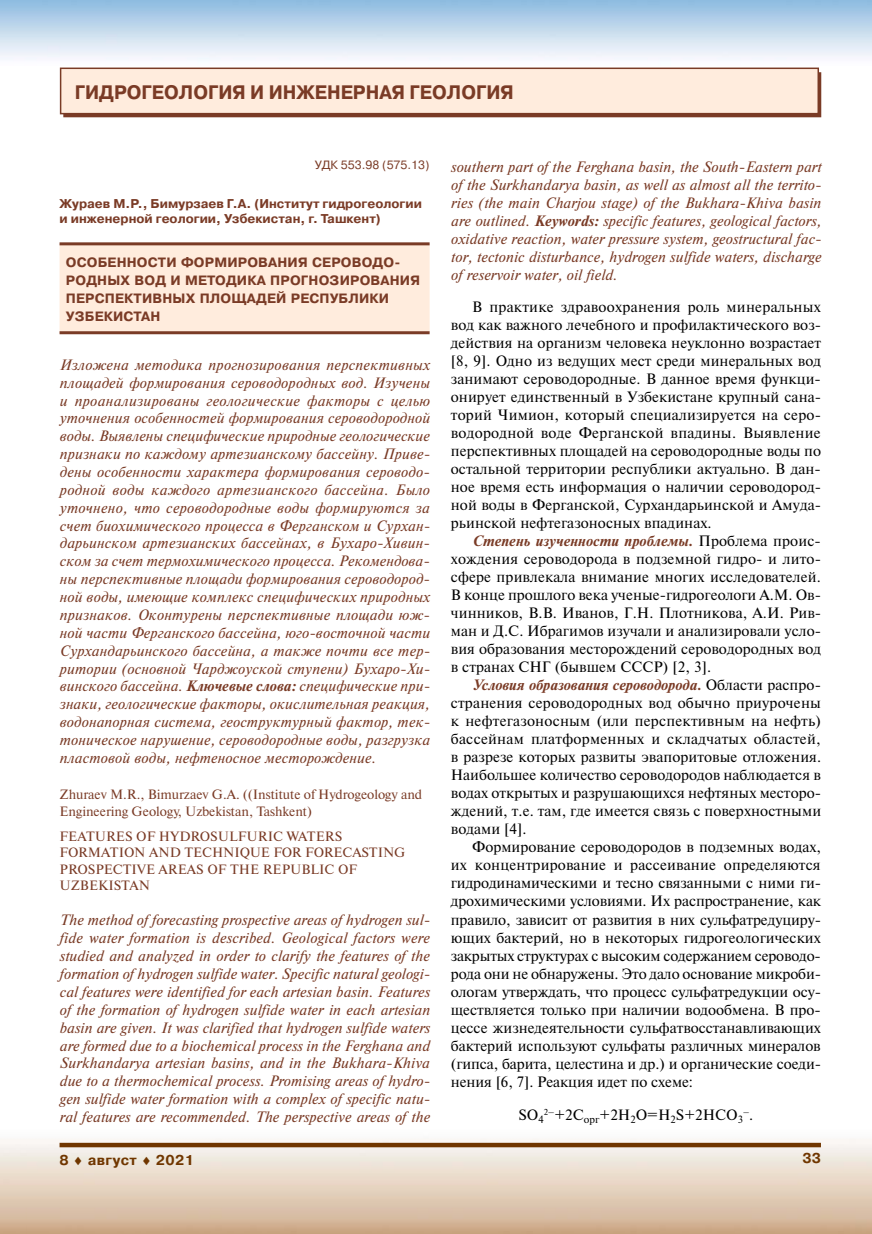
<style>
.page{position:relative;width:872px;height:1234px;background:#fff}
.page>*{position:absolute;margin:0;border:0;box-sizing:border-box;transform-origin:0 0}
.t1{font:700 19.5px "Pragmatica C";color:#7a3b26;scale:.95 1}
.t2{font:italic 15px/17.9px "Newton C";letter-spacing:.01em;color:#7a3b26;text-align:justify}
.t3{font:15px/18px "Newton C";letter-spacing:.005em;color:#000;text-align:justify}
.t4{font:700 14.25px "Pragmatica C";letter-spacing:.025em;color:#703600}
.t5{font:13.5px/16.5px "Newton C";color:#7a3b26}
.t6{font:700 13.5px/18px "Pragmatica C";letter-spacing:.01em;color:#7a3b26}
.t7{font:700 12.75px/15.3px "Pragmatica C";color:#7a3b26}
.t8{font:12px "Pragmatica C";color:#7a3b26}
.t9{font:8.7px "Newton C";color:#000}
.s1{font-weight:700}
.s2{font-weight:700;font-style:italic;color:#7a3b26}
.s3{font-size:15px}
</style>
<div class="page">
<img style="left:26px;top:1139px;width:846px;height:94px">
<svg style="left:60px;top:1142px;width:761px;height:4px;background:#8b5c30"></svg>
<div style="left:63px;top:72px;width:758px;height:45px;background:#7a3b26"></div>
<div style="left:60px;top:68px;width:759px;height:46px;background:#ffecdd;border:2px solid #7a3b26"></div>
<div style="left:60px;top:244px;width:369px;height:89px;background:#ffecdd"></div>
<hr style="left:60px;top:242px;width:369px;height:3px;background:#7a3b26">
<hr style="left:60px;top:331px;width:369px;height:3px;background:#7a3b26">
<h1 class="t1" style="left:75px;top:82px;width:463px">ГИДРОГЕОЛОГИЯ И ИНЖЕНЕРНАЯ ГЕОЛОГИЯ</h1>
<p class="t8" style="left:315px;top:158px;width:116px">УДК 553.98 (575.13)</p>
<p class="t7" style="left:60px;top:196px;width:364px">Жураев М.Р., Бимурзаев Г.А. (Институт гидрогеологии и инженерной геологии, Узбекистан, г. Ташкент)</p>
<p class="t6" style="left:66px;top:253px;width:356px">ОСОБЕННОСТИ ФОРМИРОВАНИЯ СЕРОВОДО-<br>РОДНЫХ ВОД И МЕТОДИКА ПРОГНОЗИРОВАНИЯ<br>ПЕРСПЕКТИВНЫХ ПЛОЩАДЕЙ РЕСПУБЛИКИ<br>УЗБЕКИСТАН</p>
<p class="t2" style="left:60px;top:355px;width:372px">Изложена методика прогнозирования перспективных площадей формирования сероводородных вод. Изучены и проанализированы геологические факторы с целью уточнения особенностей формирования сероводородной воды. Выявлены специфические природные геологические признаки по каждому артезианскому бассейну. Приве&shy;дены особенности характера формирования сероводо&shy;родной воды каждого артезианского бассейна. Было уточнено, что сероводородные воды формируются за счет биохимического процесса в Ферганском и Сурхан&shy;дарьинском артезианских бассейнах, в Бухаро-Хивин&shy;ском за счет термохимического процесса. Рекомендова&shy;ны перспективные площади формирования сероводород&shy;ной воды, имеющие комплекс специфических природных признаков. Оконтурены перспективные площади юж&shy;ной части Ферганского бассейна, юго-восточной части Сурхандарьинского бассейна, а также почти все тер&shy;ритории (основной Чарджоуской ступени) Бухаро-Хи&shy;винского бассейна. <span class="s1">Ключевые слова:</span> специфические при&shy;знаки, геологические факторы, окислительная реакция, водонапорная система, геоструктурный фактор, тек&shy;тоническое нарушение, сероводородные воды, разгрузка пластовой воды, нефтеносное месторождение.</p>
<p class="t5" style="left:60px;top:786px;width:364px">Zhuraev M.R., Bimurzaev G.A. ((Institute of Hydrogeology and<br>Engineering Geology, Uzbekistan, Tashkent)</p>
<p class="t5" style="left:60px;top:827px;width:347px">FEATURES OF HYDROSULFURIC WATERS<br>FORMATION AND TECHNIQUE FOR FORECASTING<br>PROSPECTIVE AREAS OF THE REPUBLIC OF<br>UZBEKISTAN</p>
<p class="t2" style="left:60px;top:911px;width:372px">The method of forecasting prospective areas of hydrogen sul&shy;fide water formation is described. Geological factors were studied and analyzed in order to clarify the features of the formation of hydrogen sulfide water. Specific natural geologi&shy;cal features were identified for each artesian basin. Features of the formation of hydrogen sulfide water in each artesian basin are given. It was clarified that hydrogen sulfide waters are formed due to a biochemical process in the Ferghana and Surkhandarya artesian basins, and in the Bukhara-Khiva due to a thermochemical process. Promising areas of hydro&shy;gen sulfide water formation with a complex of specific natu&shy;ral features are recommended. The perspective areas of the</p>
<p class="t2" style="left:451px;top:157px;width:372px">southern part of the Ferghana basin, the South-Eastern part of the Surkhandarya basin, as well as almost all the territo&shy;ries (the main Charjou stage) of the Bukhara-Khiva basin are outlined. <span class="s1">Keywords:</span> specific features, geological factors, oxidative reaction, water pressure system, geostructural fac&shy;tor, tectonic disturbance, hydrogen sulfide waters, discharge of reservoir water, oil field.</p>
<p class="t3" style="left:451px;top:298px;width:372px;text-indent:21px">В практике здравоохранения роль минеральных вод как важного лечебного и профилактического воз&shy;действия на организм человека неуклонно возрастает [8, 9]. Одно из ведущих мест среди минеральных вод занимают сероводородные. В данное время функци&shy;онирует единственный в Узбекистане крупный сана&shy;торий Чимион, который специализируется на серо&shy;водородной воде Ферганской впадины. Выявление перспективных площадей на сероводородные воды по остальной территории республики актуально. В дан&shy;ное время есть информация о наличии сероводород&shy;ной воды в Ферганской, Сурхандарьинской и Амуда&shy;рьинской нефтегазоносных впадинах.</p>
<p class="t3" style="left:451px;top:532px;width:372px;text-indent:21px"><span class="s2">Степень изученности проблемы.</span> Проблема проис&shy;хождения сероводорода в подземной гидро- и лито&shy;сфере привлекала внимание многих исследователей.<br>В конце прошлого века ученые-гидрогеологи А.М. Ов&shy;чинников, В.В. Иванов, Г.Н. Плотникова, А.И. Рив&shy;ман и Д.С. Ибрагимов изучали и анализировали усло&shy;вия образования месторождений сероводородных вод в странах СНГ (бывшем СССР) [2, 3].</p>
<p class="t3" style="left:451px;top:676px;width:372px;text-indent:21px"><span class="s2">Условия образования сероводорода.</span> Области распро&shy;странения сероводородных вод обычно приурочены к нефтегазоносным (или перспективным на нефть) бассейнам платформенных и складчатых областей, в разрезе которых развиты эвапоритовые отложения.<br>Наибольшее количество сероводородов наблюдается в водах открытых и разрушающихся нефтяных месторо&shy;ждений, т.е. там, где имеется связь с поверхностными водами [4].</p>
<p class="t3" style="left:451px;top:838px;width:372px;text-indent:21px">Формирование сероводородов в подземных водах, их концентрирование и рассеивание определяются гидродинамическими и тесно связанными с ними ги&shy;дрохимическими условиями. Их распространение, как правило, зависит от развития в них сульфатредуциру&shy;ющих бактерий, но в некоторых гидрогеологических закрытых структурах с высоким содержанием сероводо&shy;рода они не обнаружены. Это дало основание микроби&shy;ологам утверждать, что процесс сульфатредукции осу&shy;ществляется только при наличии водообмена. В про&shy;цессе жизнедеятельности сульфатвосстанавливающих бактерий используют сульфаты различных минералов (гипса, барита, целестина и др.) и органические соеди&shy;нения [6, 7]. Реакция идет по схеме:</p>
<p class="t3" style="left:518px;top:1105px;width:226px">SO<sub>4</sub><sup>2–</sup>+2C<sub>орг</sub>+2H<sub>2</sub>O=H<sub>2</sub>S+2HCO<sub>3</sub></p>
<p class="t9" style="left:743px;top:1106px;width:12px">–<span class="s3">.</span></p>
<p class="t4" style="left:60px;top:1151px;width:136px">8 ♦ август ♦ 2021</p>
<p class="t4" style="left:802px;top:1150px;width:20px">33</p>
</div>
